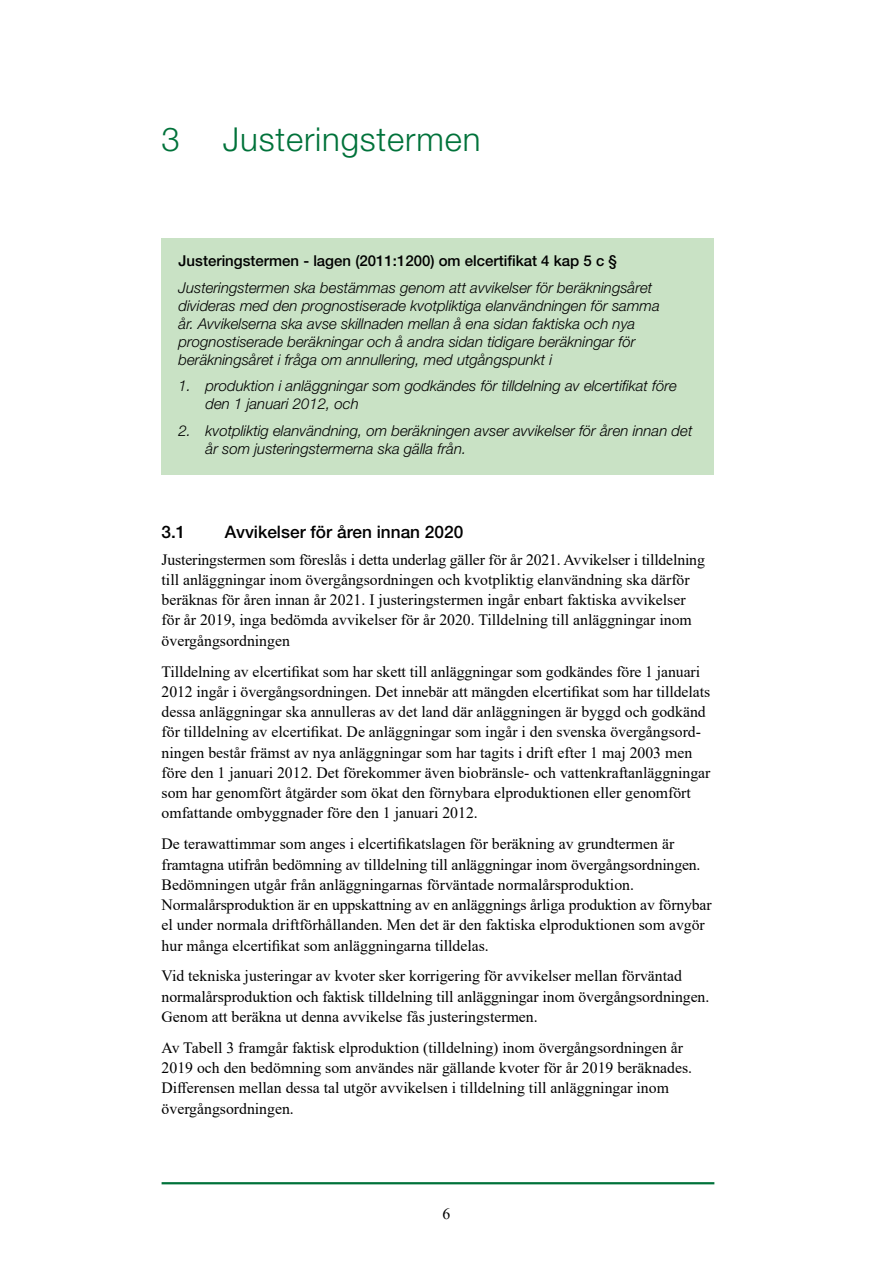
<style>
.page{position:relative;width:893px;height:1263px;background:#fff}
.page>*{position:absolute;margin:0;border:0;box-sizing:border-box;transform-origin:0 0}
.t1{font:300 33px "Helvetica Neue LT Std";letter-spacing:.025em;color:#00723a}
.t2{font:500 17.25px "Helvetica Neue LT Std";color:#000}
.t3{font:15.75px/20.2px "Times New Roman";color:#000}
.t4{font:italic 300 15px/18px "Helvetica Neue LT Std";color:#000}
.t5{font:500 15px "Helvetica Neue LT Std";color:#000}
</style>
<div class="page">
<div style="left:162px;top:239px;width:552px;height:236px;background:#c9e2c5"></div>
<hr style="left:162px;top:1182px;width:552px;height:2px;background:#00723a">
<h1 class="t1" style="left:162px;top:119px;width:20px">3</h1>
<h1 class="t1" style="left:223px;top:119px;width:259px">Justeringstermen</h1>
<p class="t5" style="left:179px;top:252px;width:440px">Justeringstermen - lagen (2011:1200) om elcertifikat 4 kap 5 c §</p>
<p class="t4" style="left:179px;top:278px;width:483px">Justeringstermen ska bestämmas genom att avvikelser för beräkningsåret divideras med den prognostiserade kvotpliktiga elanvändningen för samma år. Avvikelserna ska avse skillnaden mellan å ena sidan faktiska och nya prognostiserade beräkningar och å andra sidan tidigare beräkningar för beräkningsåret i fråga om annullering, med utgångspunkt i</p>
<p class="t4" style="left:206px;top:377px;width:473px;text-indent:-27px">1. produktion i anläggningar som godkändes för tilldelning av elcertifikat före den 1 januari 2012, och</p>
<p class="t4" style="left:206px;top:421px;width:488px;text-indent:-27px">2. kvotpliktig elanvändning, om beräkningen avser avvikelser för åren innan det år som justeringstermerna ska gälla från.</p>
<p class="t2" style="left:162px;top:522px;width:25px">3.1</p>
<p class="t2" style="left:225px;top:522px;width:240px">Avvikelser för åren innan 2020</p>
<p class="t3" style="left:162px;top:549px;width:545px">Justeringstermen som föreslås i detta underlag gäller för år 2021. Avvikelser i tilldelning till anläggningar inom övergångsordningen och kvotpliktig elanvändning ska därför beräknas för åren innan år 2021. I justeringstermen ingår enbart faktiska avvikelser för år 2019, inga bedömda avvikelser för år 2020. Tilldelning till anläggningar inom övergångsordningen</p>
<p class="t3" style="left:162px;top:661px;width:550px">Tilldelning av elcertifikat som har skett till anläggningar som godkändes före 1 januari 2012 ingår i övergångsordningen. Det innebär att mängden elcertifikat som har tilldelats dessa anläggningar ska annulleras av det land där anläggningen är byggd och godkänd för tilldelning av elcertifikat. De anläggningar som ingår i den svenska övergångsord&shy;ningen består främst av nya anläggningar som har tagits i drift efter 1 maj 2003 men före den 1 januari 2012. Det förekommer även biobränsle- och vattenkraftanläggningar som har genomfört åtgärder som ökat den förnybara elproduktionen eller genomfört omfattande ombyggnader före den 1 januari 2012.</p>
<p class="t3" style="left:162px;top:833px;width:552px">De terawattimmar som anges i elcertifikatslagen för beräkning av grundtermen är framtagna utifrån bedömning av tilldelning till anläggningar inom övergångsordningen.<br>Bedömningen utgår från anläggningarnas förväntade normalårsproduktion.<br>Normalårsproduktion är en uppskattning av en anläggnings årliga produktion av förnybar el under normala driftförhållanden. Men det är den faktiska elproduktionen som avgör hur många elcertifikat som anläggningarna tilldelas.</p>
<p class="t3" style="left:162px;top:965px;width:549px">Vid tekniska justeringar av kvoter sker korrigering för avvikelser mellan förväntad normalårsproduktion och faktisk tilldelning till anläggningar inom övergångsordningen.<br>Genom att beräkna ut denna avvikelse fås justeringstermen.</p>
<p class="t3" style="left:162px;top:1037px;width:532px">Av Tabell 3 framgår faktisk elproduktion (tilldelning) inom övergångsordningen år 2019 och den bedömning som användes när gällande kvoter för år 2019 beräknades.<br>Differensen mellan dessa tal utgör avvikelsen i tilldelning till anläggningar inom övergångsordningen.</p>
<p class="t3" style="left:443px;top:1203px;width:9px">6</p>
</div>
